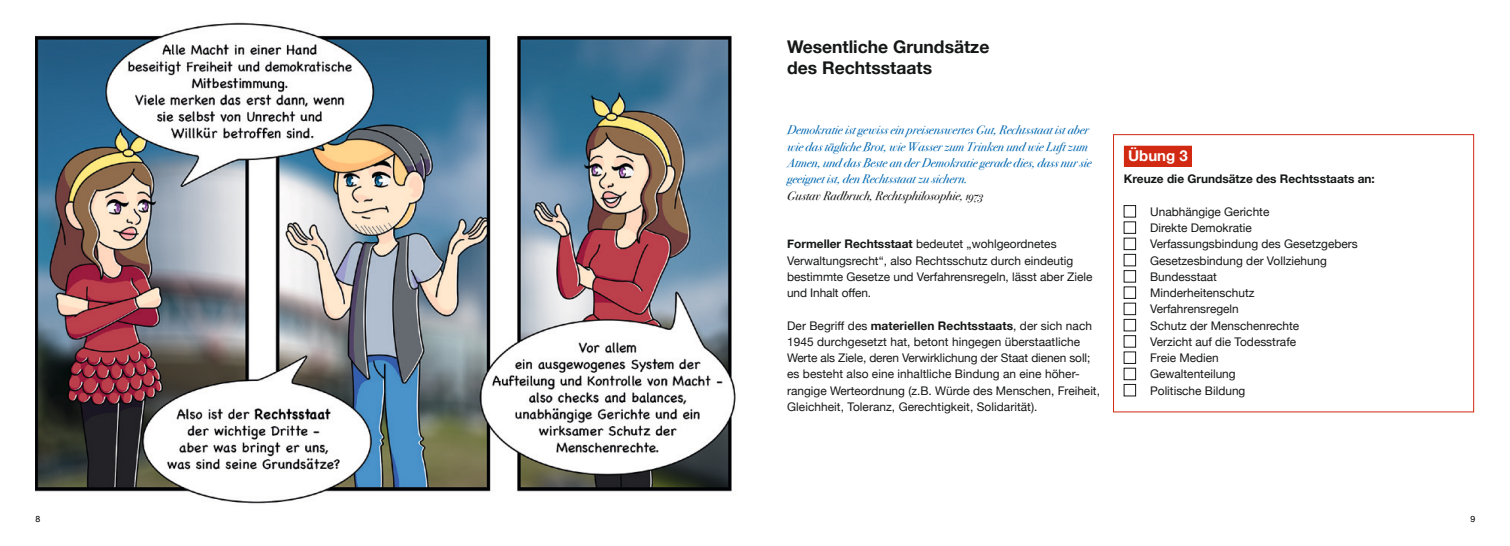
<style>
.page{position:relative;width:1510px;height:546px;background:#fff}
.page>*{position:absolute;margin:0;border:0;box-sizing:border-box;transform-origin:0 0}
.t1{font:700 17.5px/21px "Helvetica Neue";color:#151616}
.t2{font:700 15px "Helvetica Neue";color:#fff}
.t3{font:italic 12.5px/16.2px "Bodoni Svty Two OSITCTT";color:#0067b0}
.t4{font:italic 12.5px "Bodoni Svty Two OSITCTT";color:#151616}
.t5{font:11.88px/16.2px "Helvetica Neue";color:#151616}
.t6{font:700 11.88px "Helvetica Neue";color:#151616}
.t7{font:8.75px "Helvetica Neue";color:#000}
.s1{font-weight:700}
</style>
<div class="page">
<div style="left:1113px;top:134px;width:360px;height:278px;border:1px solid #d12912"></div>
<div style="left:1123px;top:146px;width:69px;height:21px;background:#d12912"></div>
<img style="left:35px;top:22px;width:701px;height:482px">
<h1 class="t1" style="left:787px;top:36px;width:204px">Wesentliche Grundsätze des Rechtsstaats</h1>
<p class="t3" style="left:787px;top:122px;width:306px">Demokratie ist gewiss ein preisenswertes Gut, Rechtsstaat ist aber wie das tägliche Brot, wie Wasser zum Trinken und wie Luft zum Atmen, und das Beste an der Demokratie gerade dies, dass nur sie geeignet ist, den Rechtsstaat zu sichern.</p>
<p class="t4" style="left:787px;top:188px;width:198px">Gustav Radbruch, Rechtsphilosophie, 1973</p>
<p class="t5" style="left:787px;top:236px;width:307px"><span class="s1">Formeller Rechtsstaat</span> bedeutet „wohlgeordnetes Verwaltungsrecht“, also Rechtsschutz durch eindeutig bestimmte Gesetze und Verfahrensregeln, lässt aber Ziele und Inhalt offen.</p>
<p class="t5" style="left:787px;top:318px;width:314px">Der Begriff des <span class="s1">materiellen Rechtsstaats</span>, der sich nach 1945 durchgesetzt hat, betont hingegen überstaatliche Werte als Ziele, deren Verwirklichung der Staat dienen soll; es besteht also eine inhaltliche Bindung an eine höher&shy;rangige Werteordnung (z.B. Würde des Menschen, Freiheit, Gleichheit, Toleranz, Gerechtigkeit, Solidarität).</p>
<p class="t2" style="left:1128px;top:144px;width:61px">Übung 3</p>
<p class="t6" style="left:1123px;top:170px;width:252px">Kreuze die Grundsätze des Rechtsstaats an:</p>
<p class="t5" style="left:1150px;top:204px;width:209px">Unabhängige Gerichte<br>Direkte Demokratie<br>Verfassungsbindung des Gesetzgebers<br>Gesetzesbindung der Vollziehung<br>Bundesstaat<br>Minderheitenschutz<br>Verfahrensregeln<br>Schutz der Menschenrechte<br>Verzicht auf die Todesstrafe<br>Freie Medien<br>Gewaltenteilung<br>Politische Bildung</p>
<p class="t7" style="left:35px;top:512px;width:6px">8</p>
<p class="t7" style="left:1470px;top:512px;width:6px">9</p>
</div>
